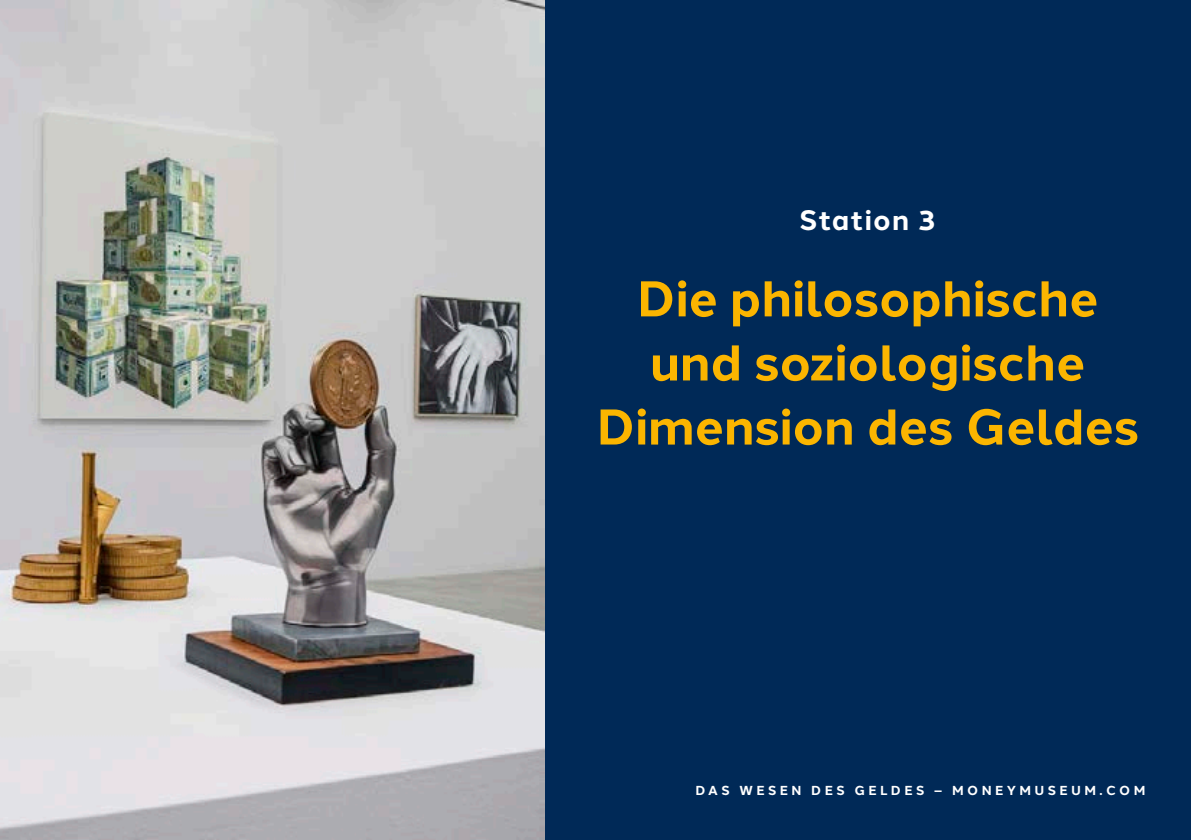
<style>
.page{position:relative;width:1191px;height:840px;background:#fff}
.page>*{position:absolute;margin:0;border:0;box-sizing:border-box;transform-origin:0 0}
.t1{font:700 50px/64px "Halcom";color:#fbb500;text-align:center}
.t2{font:700 28px "Halcom";letter-spacing:.04em;color:#fff}
.t3{font:700 13px "Halcom";letter-spacing:.26em;color:#fff}
</style>
<div class="page">
<div style="left:0;top:0;width:1191px;height:839px;background:#002957"></div>
<img style="left:0;top:0;width:544px;height:839px">
<p class="t2" style="left:799px;top:197px;width:138px">Station 3</p>
<p class="t1" style="left:596px;top:263px;width:544px">Die philosophische und soziologische<br>Dimension des Geldes</p>
<p class="t3" style="left:695px;top:779px;width:451px">DAS WESEN DES GELDES – MONEYMUSEUM.COM</p>
</div>
